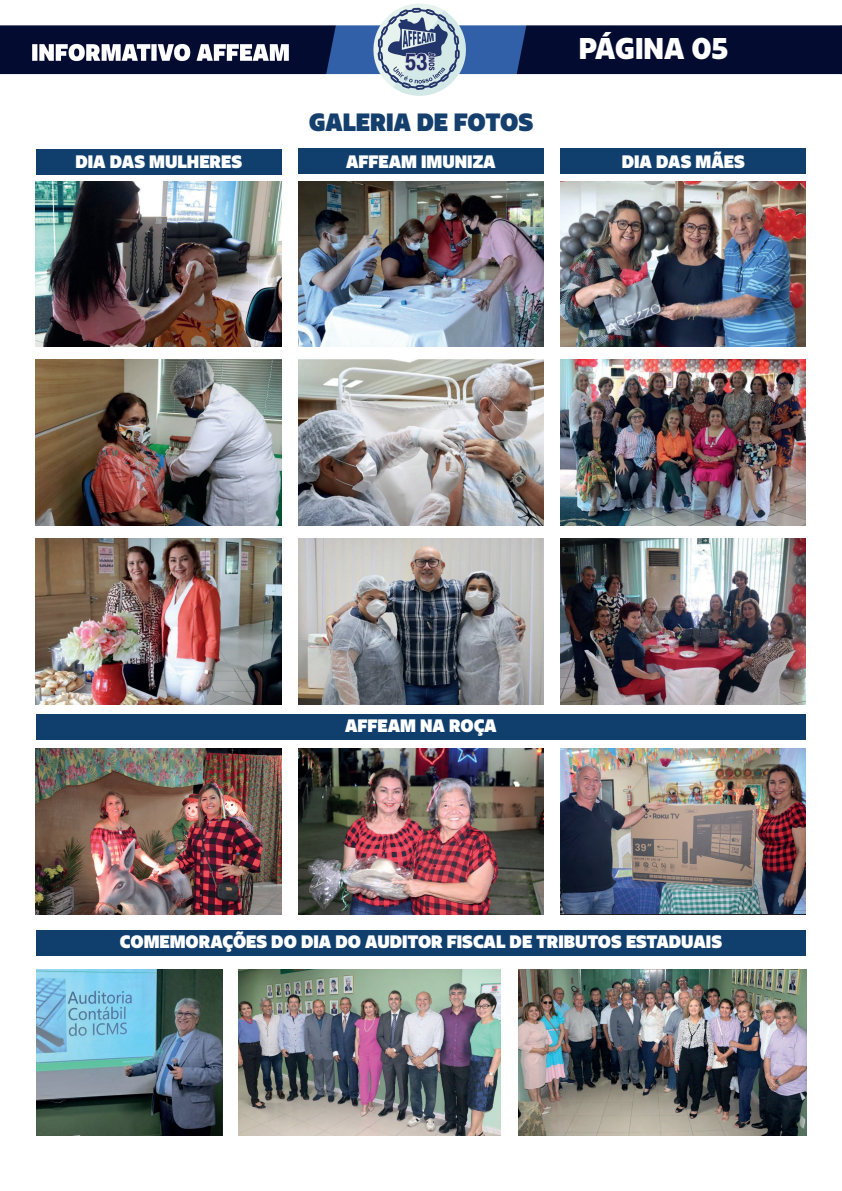
<style>
.page{position:relative;width:842px;height:1191px;background:#fff}
.page>*{position:absolute;margin:0;border:0;box-sizing:border-box;transform-origin:0 0}
.t1{font:900 30px "Urbani";color:#fff}
.t2{font:900 25px "Urbani";color:#15406e}
.t3{font:900 18px "Urbani";color:#fff}
</style>
<div class="page">
<img style="left:0;top:4px;width:842px;height:1132px">
<div style="left:36px;top:149px;width:245px;height:25px;background:#103f6d"></div>
<div style="left:298px;top:148px;width:246px;height:25px;background:#103f6d"></div>
<div style="left:560px;top:149px;width:246px;height:25px;background:#103f6d"></div>
<div style="left:36px;top:714px;width:770px;height:25px;background:#103f6d"></div>
<div style="left:36px;top:930px;width:770px;height:25px;background:#103f6d"></div>
<img style="left:36px;top:181px;width:245px;height:166px">
<img style="left:298px;top:181px;width:246px;height:166px">
<img style="left:560px;top:181px;width:246px;height:166px">
<img style="left:36px;top:360px;width:245px;height:165px">
<img style="left:298px;top:360px;width:246px;height:165px">
<img style="left:560px;top:360px;width:246px;height:165px">
<img style="left:36px;top:538px;width:245px;height:166px">
<img style="left:298px;top:538px;width:246px;height:166px">
<img style="left:560px;top:538px;width:246px;height:166px">
<img style="left:36px;top:748px;width:245px;height:166px">
<img style="left:36px;top:969px;width:186px;height:166px">
<img style="left:560px;top:748px;width:246px;height:165px">
<img style="left:519px;top:969px;width:287px;height:166px">
<img style="left:298px;top:748px;width:246px;height:166px">
<img style="left:238px;top:969px;width:262px;height:166px">
<h2 class="t2" style="left:309px;top:106px;width:226px">GALERIA DE FOTOS</h2>
<h1 class="t1" style="left:579px;top:30px;width:151px">PÁGINA 05</h1>
<p class="t3" style="left:75px;top:150px;width:168px">DIA DAS MULHERES</p>
<p class="t3" style="left:346px;top:150px;width:151px">AFFEAM IMUNIZA</p>
<p class="t3" style="left:622px;top:150px;width:125px">DIA DAS MÃES</p>
<p class="t3" style="left:345px;top:714px;width:153px">AFFEAM NA ROÇA</p>
<p class="t3" style="left:120px;top:930px;width:604px">COMEMORAÇÕES DO DIA DO AUDITOR FISCAL DE TRIBUTOS ESTADUAIS</p>
</div>
